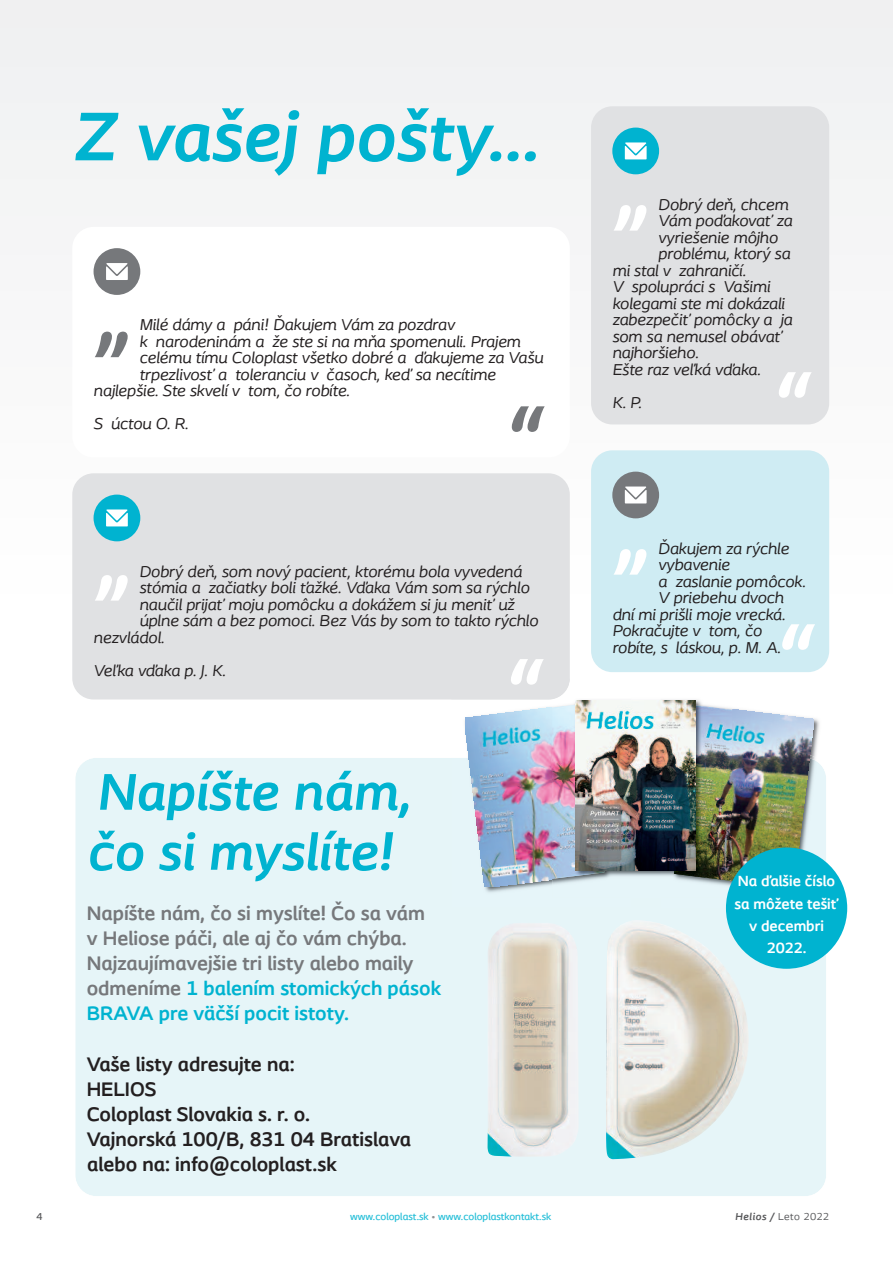
<style>
.page{position:relative;width:893px;height:1263px;background:#fff}
.page>*{position:absolute;margin:0;border:0;box-sizing:border-box;transform-origin:0 0}
.t1{font:italic 700 93px "Coloplast";color:#fff}
.t2{font:italic 700 93px "Coloplast";color:#76787b}
.t3{font:italic 700 72px "Coloplast";color:#00b3d0}
.t4{font:italic 700 54px/60px "Coloplast";color:#00b3d0}
.t5{font:700 20.55px/25px "Coloplast";color:#76787b}
.t6{font:700 20.55px/25px "Coloplast";color:#231f20}
.t7{font:italic 16.5px "Coloplast";color:#231f20}
.t8{font:italic 16.5px "Coloplast";letter-spacing:-.02em;color:#231f20}
.t9{font:700 15.45px/22.2px "Coloplast";color:#fff;text-align:center}
.t10{font:500 10.5px "Coloplast";color:#26bfd8}
.t11{font:10.5px "Coloplast";letter-spacing:.05em;color:#57585a}
.t12{font:500 10.5px "Coloplast";color:#57585a}
.s1{color:#00b3d0}
.s2{color:#8f9194}
.s3{font-weight:700;font-style:italic}
</style>
<div class="page">
<div style="left:0;top:0;width:893px;height:606px;background:#f3f4f4"></div>
<div style="left:72px;top:473px;width:498px;height:226px;background:#e0e1e3;border-radius:21px"></div>
<div style="left:94px;top:495px;width:46px;height:46px;background:#00b3d0;border-radius:50%"></div>
<svg style="left:106px;top:509px;width:22px;height:17px"></svg>
<div style="left:72px;top:227px;width:498px;height:230px;background:#fff;border-radius:21px"></div>
<div style="left:94px;top:248px;width:46px;height:47px;background:#76787b;border-radius:50%"></div>
<svg style="left:106px;top:263px;width:22px;height:17px"></svg>
<div style="left:591px;top:450px;width:238px;height:222px;background:#cfecf3;border-radius:21px"></div>
<div style="left:612px;top:472px;width:47px;height:46px;background:#76787b;border-radius:50%"></div>
<svg style="left:625px;top:486px;width:22px;height:17px"></svg>
<div style="left:591px;top:106px;width:238px;height:318px;background:#e0e1e3;border-radius:21px"></div>
<div style="left:612px;top:128px;width:47px;height:46px;background:#00b3d0;border-radius:50%"></div>
<svg style="left:625px;top:142px;width:22px;height:17px"></svg>
<div style="left:75px;top:758px;width:754px;height:438px;background:#e6f5f8"></div>
<img style="left:606px;top:920px;width:143px;height:239px">
<img style="left:487px;top:923px;width:92px;height:234px">
<img style="left:814px;top:718px;width:26px;height:161px">
<div style="left:660px;top:779px;width:166px;height:130px;background:#e6f5f9"></div>
<img style="left:814px;top:755px;width:15px;height:24px">
<img style="left:732px;top:708px;width:82px;height:172px">
<div style="left:451px;top:758px;width:180px;height:149px;background:#e6f5f9"></div>
<img style="left:465px;top:706px;width:87px;height:181px">
<img style="left:631px;top:871px;width:29px;height:27px">
<img style="left:660px;top:699px;width:43px;height:6px">
<img style="left:660px;top:871px;width:72px;height:27px">
<img style="left:674px;top:705px;width:58px;height:176px">
<img style="left:552px;top:689px;width:70px;height:15px">
<img style="left:552px;top:871px;width:79px;height:27px">
<img style="left:552px;top:704px;width:52px;height:175px">
<img style="left:575px;top:701px;width:121px;height:170px">
<div style="left:726px;top:847px;width:121px;height:122px;background:#00b3d0;border-radius:50%"></div>
<h2 class="t3" style="left:72px;top:110px;width:468px">Z vašej pošty...</h2>
<p class="t7" style="left:139px;top:319px;width:317px">Milé dámy a páni! Ďakujem Vám za pozdrav</p>
<p class="t7" style="left:139px;top:335px;width:383px">k narodeninám a že ste si na mňa spomenuli. Prajem</p>
<p class="t7" style="left:139px;top:352px;width:405px">celému tímu Coloplast všetko dobré a ďakujeme za Vašu</p>
<p class="t7" style="left:139px;top:368px;width:358px">trpezlivosť a toleranciu v časoch, keď sa necítime</p>
<p class="t7" style="left:94px;top:385px;width:258px">najlepšie. Ste skvelí v tom, čo robíte.</p>
<p class="t7" style="left:94px;top:418px;width:96px">S úctou O. R.</p>
<h1 class="t2" style="left:94px;top:279px;width:39px">„</h1>
<h1 class="t2" style="left:503px;top:406px;width:39px">“</h1>
<p class="t7" style="left:139px;top:565px;width:384px">Dobrý deň, som nový pacient, ktorému bola vyvedená</p>
<p class="t7" style="left:139px;top:582px;width:392px">stómia a začiatky boli ťažké. Vďaka Vám som sa rýchlo</p>
<p class="t7" style="left:139px;top:598px;width:377px">naučil prijať moju pomôcku a dokážem si ju meniť už</p>
<p class="t7" style="left:139px;top:615px;width:400px">úplne sám a bez pomoci. Bez Vás by som to takto rýchlo</p>
<p class="t7" style="left:94px;top:631px;width:72px">nezvládol.</p>
<p class="t8" style="left:94px;top:664px;width:134px">Veľka vďaka p. J. K.</p>
<h1 class="t1" style="left:94px;top:522px;width:39px">„</h1>
<h1 class="t1" style="left:502px;top:659px;width:39px">“</h1>
<h3 class="t4" style="left:87px;top:766px;width:326px">Napíšte nám, čo si myslíte!</h3>
<p class="t5" style="left:87px;top:902px;width:356px">Napíšte nám, čo si myslíte! Čo sa vám<br>v Heliose páči, ale aj čo vám chýba.<br>Najzaujímavejšie tri listy alebo maily odmeníme <span class="s1">1 balením stomických pások BRAVA pre väčší pocit istoty.</span></p>
<p class="t6" style="left:87px;top:1053px;width:326px">Vaše listy adresujte na:<br>HELIOS<br>Coloplast Slovakia s. r. o.<br>Vajnorská 100/B, 831 04 Bratislava alebo na: info@coloplast.sk</p>
<p class="t7" style="left:658px;top:198px;width:132px">Dobrý deň, chcem</p>
<p class="t7" style="left:658px;top:215px;width:136px">Vám poďakovať za</p>
<p class="t7" style="left:658px;top:231px;width:121px">vyriešenie môjho</p>
<p class="t7" style="left:658px;top:248px;width:134px">problému, ktorý sa</p>
<p class="t7" style="left:612px;top:264px;width:135px">mi stal v zahraničí.</p>
<p class="t7" style="left:612px;top:281px;width:159px">V spolupráci s Vašimi</p>
<p class="t7" style="left:612px;top:297px;width:174px">kolegami ste mi dokázali</p>
<p class="t7" style="left:612px;top:314px;width:182px">zabezpečiť pomôcky a ja</p>
<p class="t7" style="left:612px;top:330px;width:171px">som sa nemusel obávať</p>
<p class="t7" style="left:612px;top:347px;width:88px">najhoršieho.</p>
<p class="t7" style="left:612px;top:363px;width:150px">Ešte raz veľká vďaka.</p>
<p class="t7" style="left:612px;top:396px;width:31px">K. P.</p>
<h1 class="t1" style="left:612px;top:152px;width:39px">„</h1>
<h1 class="t1" style="left:770px;top:372px;width:39px">“</h1>
<p class="t7" style="left:658px;top:542px;width:132px">Ďakujem za rýchle</p>
<p class="t7" style="left:658px;top:559px;width:73px">vybavenie</p>
<p class="t7" style="left:658px;top:575px;width:149px">a zaslanie pomôcok.</p>
<p class="t7" style="left:658px;top:592px;width:127px">V priebehu dvoch</p>
<p class="t7" style="left:612px;top:608px;width:175px">dní mi prišli moje vrecká.</p>
<p class="t7" style="left:612px;top:625px;width:151px">Pokračujte v tom, čo</p>
<p class="t7" style="left:612px;top:641px;width:170px">robíte, s láskou, p. M. A.</p>
<h1 class="t1" style="left:612px;top:496px;width:39px">„</h1>
<h1 class="t1" style="left:773px;top:624px;width:39px">“</h1>
<p class="t9" style="left:734px;top:871px;width:106px">Na ďalšie číslo sa môžete tešiť v decembri<br>2022.</p>
<p class="t12" style="left:36px;top:1212px;width:8px">4</p>
<p class="t10" style="left:350px;top:1212px;width:203px">www.coloplast.sk <span class="s2">•</span> www.coloplastkontakt.sk</p>
<p class="t11" style="left:735px;top:1212px;width:96px"><span class="s3">Helios /</span> Leto 2022</p>
</div>
